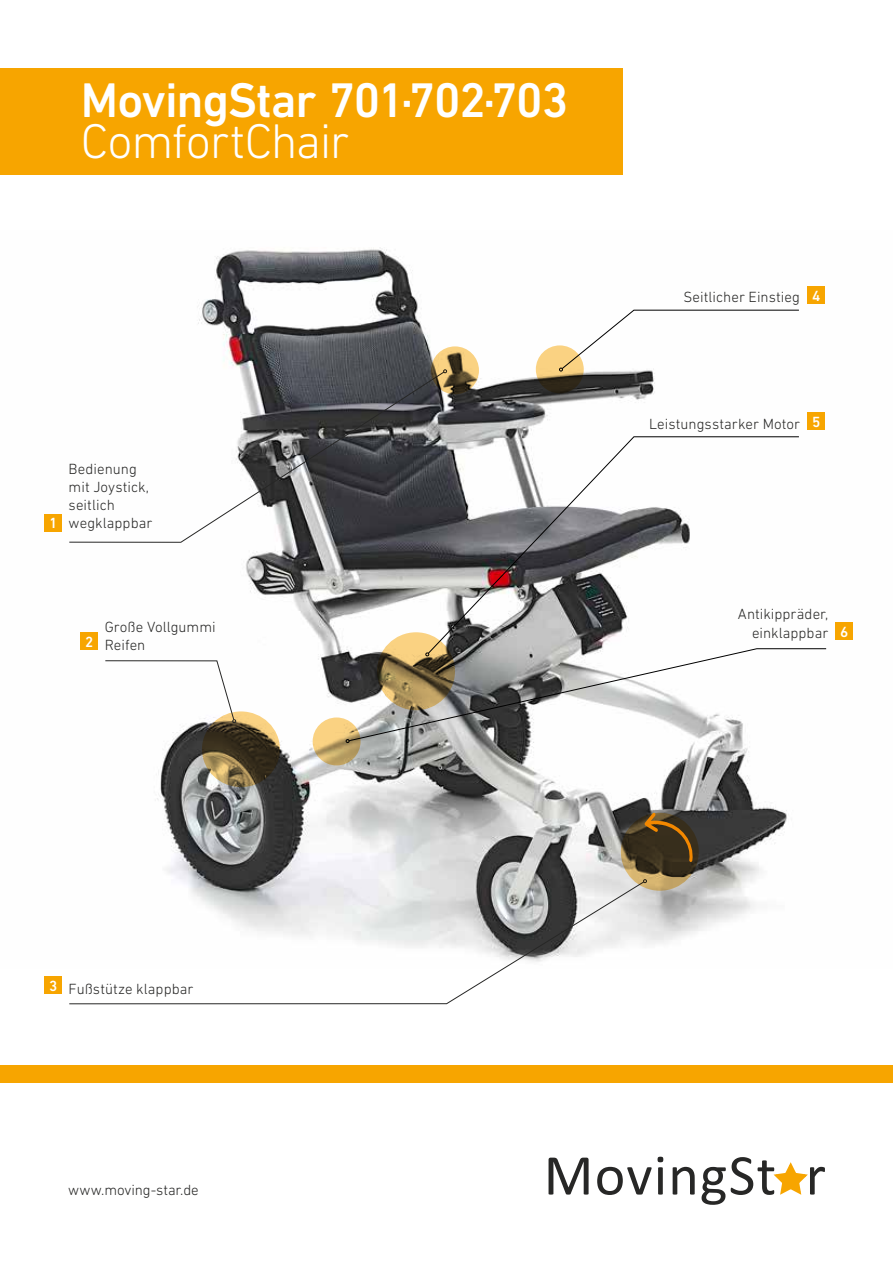
<style>
.page{position:relative;width:893px;height:1263px;background:#fff}
.page>*{position:absolute;margin:0;border:0;box-sizing:border-box;transform-origin:0 0}
.t1{font:500 49.5px "DIN Next LT Pro";letter-spacing:-.03em;color:#fff}
.t2{font:300 49.5px "DIN Next LT Pro";letter-spacing:-.025em;color:#fff}
.t3{font:300 15px/18px "DIN Next LT Pro";letter-spacing:.005em;color:#272726}
.t4{font:500 15px "DIN Next LT Pro";color:#fff}
.s1{font-weight:500;color:#fff}
</style>
<div class="page">
<img style="left:44px;top:247px;width:809px;height:698px">
<div style="left:0;top:68px;width:623px;height:107px;background:#f7a500"></div>
<div style="left:0;top:1065px;width:893px;height:17px;background:#f7a500"></div>
<svg style="left:549px;top:1157px;width:276px;height:48px"></svg>
<div style="left:808px;top:412px;width:17px;height:17px;background:#f7a500"></div>
<div style="left:808px;top:287px;width:17px;height:17px;background:#f7a500"></div>
<div style="left:836px;top:623px;width:17px;height:17px;background:#f7a500"></div>
<svg style="left:559px;top:309px;width:241px;height:62px"></svg>
<div style="left:45px;top:514px;width:17px;height:17px;background:#f7a500"></div>
<svg style="left:69px;top:371px;width:376px;height:172px"></svg>
<div style="left:45px;top:976px;width:17px;height:17px;background:#f7a500"></div>
<svg style="left:69px;top:881px;width:576px;height:123px"></svg>
<svg style="left:427px;top:436px;width:373px;height:212px"></svg>
<svg style="left:346px;top:648px;width:481px;height:95px"></svg>
<svg style="left:645px;top:813px;width:50px;height:21px"></svg>
<svg style="left:431px;top:346px;width:48px;height:48px;background:#a48a56"></svg>
<svg style="left:536px;top:345px;width:48px;height:48px;background:#b5985f"></svg>
<svg style="left:377px;top:632px;width:78px;height:78px;background:#a38a56"></svg>
<svg style="left:313px;top:717px;width:48px;height:48px;background:#d6b572"></svg>
<svg style="left:621px;top:813px;width:78px;height:78px;background:#614d2b"></svg>
<svg style="left:202px;top:711px;width:78px;height:76px;background:#6c5b39"></svg>
<div style="left:81px;top:633px;width:17px;height:17px;background:#f7a500"></div>
<svg style="left:105px;top:660px;width:131px;height:63px"></svg>
<h1 class="t1" style="left:81px;top:71px;width:489px">MovingStar 701·702·703</h1>
<h1 class="t2" style="left:81px;top:112px;width:270px">ComfortChair</h1>
<p class="t4" style="left:49px;top:514px;width:10px">1</p>
<p class="t3" style="left:69px;top:459px;width:85px">Bedienung mit Joystick, seitlich wegklappbar</p>
<p class="t4" style="left:85px;top:633px;width:10px">2</p>
<p class="t3" style="left:105px;top:617px;width:112px">Große Vollgummi<br>Reifen</p>
<p class="t3" style="left:683px;top:288px;width:139px">Seitlicher Einstieg <span class="s1">4</span></p>
<p class="t3" style="left:649px;top:414px;width:173px">Leistungsstarker Motor <span class="s1">5</span></p>
<p class="t3" style="left:738px;top:604px;width:92px;line-height:19.5px;text-align:right">Antikippräder, einklappbar</p>
<p class="t4" style="left:840px;top:623px;width:10px">6</p>
<p class="t3" style="left:49px;top:979px;width:146px"><sup>3</sup> Fußstütze klappbar</p>
<p class="t3" style="left:68px;top:1180px;width:132px">www.moving-star.de</p>
</div>
